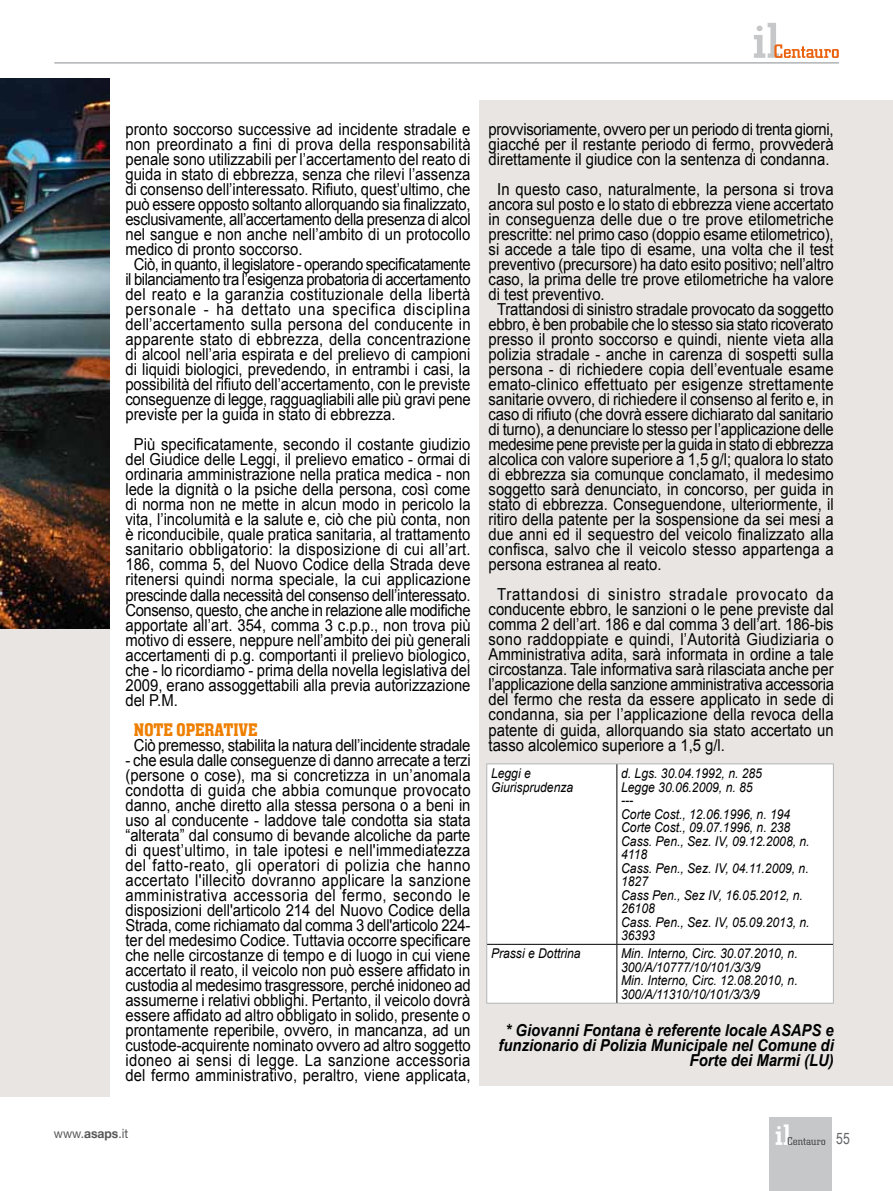
<style>
.page{position:relative;width:893px;height:1191px;background:#fff}
.page>*{position:absolute;margin:0;border:0;box-sizing:border-box;transform-origin:0 0}
.t1{font:18px "aka Chen";color:#ee7f00;scale:.9 1}
.t2{font:16.5px/15px "Arial";color:#000;text-align:justify;scale:.9 1}
.t3{font:16.5px "Arial";letter-spacing:-.03em;color:#000;scale:.9 1}
.t4{font:16.5px "Arial";letter-spacing:-.02em;color:#000;scale:.9 1}
.t5{font:italic 700 16.5px/15px "Arial";color:#000;text-align:right;scale:.9 1}
.t6{font:16.5px "Arial";letter-spacing:-.025em;color:#000;scale:.9 1}
.t7{font:16.5px "Arial";letter-spacing:.02em;color:#000;scale:.9 1}
.t8{font:16.5px "Arial";letter-spacing:.045em;color:#000;scale:.9 1}
.t9{font:15.75px "Arial Narrow";color:#646567;scale:.95 1}
.t10{font:italic 13.5px/13.5px "Arial";color:#000;scale:.9 1}
.t11{font:12.75px "Helvetica Neue";color:#58585a;scale:.95 1}
.s1{font-weight:700}
</style>
<div class="page">
<hr style="left:54px;top:62px;width:785px;height:2px;background:#b1b3b4">
<img style="left:0;top:79px;width:110px;height:550px">
<div style="left:480px;top:101px;width:413px;height:985px;background:#e8e5e2"></div>
<svg style="left:754px;top:23px;width:85px;height:35px"></svg>
<div style="left:0;top:629px;width:110px;height:467px;background:#e8e5e2"></div>
<div style="left:770px;top:1117px;width:62px;height:74px;background:#c6c7c8"></div>
<svg style="left:776px;top:1124px;width:49px;height:21px"></svg>
<div style="left:487px;top:764px;width:346px;height:238px;background:#fff"></div>
<hr style="left:486px;top:763px;width:131px;height:1px;background:#b1b3b4">
<hr style="left:486px;top:764px;width:1px;height:180px;background:#b1b3b4">
<hr style="left:617px;top:763px;width:217px;height:1px;background:#b1b3b4">
<hr style="left:833px;top:764px;width:1px;height:180px;background:#b1b3b4">
<hr style="left:486px;top:944px;width:1px;height:58px;background:#b1b3b4">
<hr style="left:833px;top:944px;width:1px;height:58px;background:#b1b3b4">
<hr style="left:486px;top:1002px;width:131px;height:1px;background:#b1b3b4">
<hr style="left:617px;top:1002px;width:217px;height:1px;background:#b1b3b4">
<hr style="left:487px;top:944px;width:130px;height:1px;background:#000">
<hr style="left:617px;top:944px;width:216px;height:1px;background:#000">
<hr style="left:616px;top:764px;width:1px;height:180px;background:#000">
<hr style="left:616px;top:944px;width:1px;height:58px;background:#000">
<p class="t2" style="left:125px;top:122px;width:385px">pronto soccorso successive ad incidente stradale e</p>
<p class="t2" style="left:125px;top:137px;width:385px">non preordinato a fini di prova della responsabilità</p>
<p class="t2" style="left:125px;top:152px;width:385px">penale sono utilizzabili per l’accertamento del reato di</p>
<p class="t2" style="left:125px;top:167px;width:385px">guida in stato di ebbrezza, senza che rilevi l’assenza</p>
<p class="t2" style="left:125px;top:182px;width:385px">di consenso dell’interessato. Rifiuto, quest’ultimo, che</p>
<p class="t4" style="left:125px;top:194px;width:385px">può essere opposto soltanto allorquando sia finalizzato,</p>
<p class="t6" style="left:125px;top:209px;width:385px">esclusivamente, all’accertamento della presenza di alcol</p>
<p class="t2" style="left:125px;top:227px;width:385px">nel sangue e non anche nell’ambito di un protocollo</p>
<p class="t2" style="left:125px;top:242px;width:198px">medico di pronto soccorso.</p>
<p class="t3" style="left:134px;top:254px;width:376px">Ciò, in quanto, il legislatore - operando specificatamente</p>
<p class="t3" style="left:125px;top:269px;width:385px">il bilanciamento tra l’esigenza probatoria di accertamento</p>
<p class="t7" style="left:125px;top:284px;width:385px">del reato e la garanzia costituzionale della libertà</p>
<p class="t8" style="left:125px;top:299px;width:385px">personale - ha dettato una specifica disciplina</p>
<p class="t2" style="left:125px;top:317px;width:385px">dell’accertamento sulla persona del conducente in</p>
<p class="t2" style="left:125px;top:332px;width:385px">apparente stato di ebbrezza, della concentrazione</p>
<p class="t2" style="left:125px;top:347px;width:385px">di alcool nell’aria espirata e del prelievo di campioni</p>
<p class="t2" style="left:125px;top:362px;width:385px">di liquidi biologici, prevedendo, in entrambi i casi, la</p>
<p class="t2" style="left:125px;top:377px;width:385px">possibilità del rifiuto dell’accertamento, con le previste</p>
<p class="t2" style="left:125px;top:392px;width:385px">conseguenze di legge, ragguagliabili alle più gravi pene</p>
<p class="t2" style="left:125px;top:407px;width:302px">previste per la guida in stato di ebbrezza.</p>
<p class="t2" style="left:125px;top:437px;width:385px;text-indent:9px">Più specificatamente, secondo il costante giudizio del Giudice delle Leggi, il prelievo ematico - ormai di ordinaria amministrazione nella pratica medica - non lede la dignità o la psiche della persona, così come di norma non ne mette in alcun modo in pericolo la vita, l’incolumità e la salute e, ciò che più conta, non è riconducibile, quale pratica sanitaria, al trattamento sanitario obbligatorio: la disposizione di cui all’art.<br>186, comma 5, del Nuovo Codice della Strada deve ritenersi quindi norma speciale, la cui applicazione prescinde dalla necessità del consenso dell’interessato.<br>Consenso, questo, che anche in relazione alle modifiche apportate all’art. 354, comma 3 c.p.p., non trova più motivo di essere, neppure nell’ambito dei più generali accertamenti di p.g. comportanti il prelievo biologico, che - lo ricordiamo - prima della novella legislativa del 2009, erano assoggettabili alla previa autorizzazione del P.M.</p>
<p class="t1" style="left:134px;top:720px;width:139px">NOTE OPERATIVE</p>
<p class="t4" style="left:134px;top:734px;width:375px">Ciò premesso, stabilita la natura dell’incidente stradale</p>
<p class="t2" style="left:125px;top:752px;width:385px">- che esula dalle conseguenze di danno arrecate a terzi (persone o cose), ma si concretizza in un’anomala condotta di guida che abbia comunque provocato danno, anche diretto alla stessa persona o a beni in uso al conducente - laddove tale condotta sia stata “alterata” dal consumo di bevande alcoliche da parte di quest’ultimo, in tale ipotesi e nell'immediatezza del fatto-reato, gli operatori di polizia che hanno accertato l'illecito dovranno applicare la sanzione amministrativa accessoria del fermo, secondo le disposizioni dell'articolo 214 del Nuovo Codice della Strada, come richiamato dal comma 3 dell'articolo 224- ter del medesimo Codice. Tuttavia occorre specificare che nelle circostanze di tempo e di luogo in cui viene accertato il reato, il veicolo non può essere affidato in custodia al medesimo trasgressore, perché inidoneo ad assumerne i relativi obblighi. Pertanto, il veicolo dovrà essere affidato ad altro obbligato in solido, presente o prontamente reperibile, ovvero, in mancanza, ad un custode-acquirente nominato ovvero ad altro soggetto idoneo ai sensi di legge. La sanzione accessoria del fermo amministrativo, peraltro, viene applicata,</p>
<p class="t2" style="left:489px;top:122px;width:385px">provvisoriamente, ovvero per un periodo di trenta giorni, giacché per il restante periodo di fermo, provvederà direttamente il giudice con la sentenza di condanna.</p>
<p class="t2" style="left:497px;top:182px;width:375px">In questo caso, naturalmente, la persona si trova</p>
<p class="t2" style="left:489px;top:197px;width:385px">ancora sul posto e lo stato di ebbrezza viene accertato</p>
<p class="t2" style="left:489px;top:212px;width:385px">in conseguenza delle due o tre prove etilometriche</p>
<p class="t2" style="left:489px;top:227px;width:385px">prescritte: nel primo caso (doppio esame etilometrico),</p>
<p class="t2" style="left:489px;top:242px;width:385px">si accede a tale tipo di esame, una volta che il test</p>
<p class="t2" style="left:489px;top:257px;width:385px">preventivo (precursore) ha dato esito positivo; nell’altro</p>
<p class="t2" style="left:489px;top:272px;width:385px">caso, la prima delle tre prove etilometriche ha valore</p>
<p class="t2" style="left:489px;top:287px;width:131px">di test preventivo.</p>
<p class="t2" style="left:497px;top:302px;width:375px">Trattandosi di sinistro stradale provocato da soggetto</p>
<p class="t4" style="left:489px;top:314px;width:385px">ebbro, è ben probabile che lo stesso sia stato ricoverato</p>
<p class="t2" style="left:489px;top:332px;width:385px">presso il pronto soccorso e quindi, niente vieta alla</p>
<p class="t2" style="left:489px;top:347px;width:385px">polizia stradale - anche in carenza di sospetti sulla</p>
<p class="t2" style="left:489px;top:362px;width:385px">persona - di richiedere copia dell’eventuale esame</p>
<p class="t2" style="left:489px;top:377px;width:385px">emato-clinico effettuato per esigenze strettamente</p>
<p class="t2" style="left:489px;top:392px;width:385px">sanitarie ovvero, di richiedere il consenso al ferito e, in</p>
<p class="t2" style="left:489px;top:407px;width:385px">caso di rifiuto (che dovrà essere dichiarato dal sanitario</p>
<p class="t2" style="left:489px;top:422px;width:385px">di turno), a denunciare lo stesso per l’applicazione delle</p>
<p class="t3" style="left:489px;top:434px;width:385px">medesime pene previste per la guida in stato di ebbrezza</p>
<p class="t2" style="left:489px;top:452px;width:385px">alcolica con valore superiore a 1,5 g/l; qualora lo stato</p>
<p class="t2" style="left:489px;top:467px;width:385px">di ebbrezza sia comunque conclamato, il medesimo</p>
<p class="t2" style="left:489px;top:482px;width:385px">soggetto sarà denunciato, in concorso, per guida in</p>
<p class="t2" style="left:489px;top:497px;width:385px">stato di ebbrezza. Conseguendone, ulteriormente, il</p>
<p class="t2" style="left:489px;top:512px;width:385px">ritiro della patente per la sospensione da sei mesi a</p>
<p class="t2" style="left:489px;top:527px;width:385px">due anni ed il sequestro del veicolo finalizzato alla</p>
<p class="t2" style="left:489px;top:542px;width:385px">confisca, salvo che il veicolo stesso appartenga a</p>
<p class="t2" style="left:489px;top:557px;width:194px">persona estranea al reato.</p>
<p class="t2" style="left:489px;top:587px;width:385px;text-indent:9px">Trattandosi di sinistro stradale provocato da conducente ebbro, le sanzioni o le pene previste dal comma 2 dell’art. 186 e dal comma 3 dell’art. 186-bis sono raddoppiate e quindi, l’Autorità Giudiziaria o Amministrativa adita, sarà informata in ordine a tale circostanza. Tale informativa sarà rilasciata anche per l’applicazione della sanzione amministrativa accessoria del fermo che resta da essere applicato in sede di condanna, sia per l’applicazione della revoca della patente di guida, allorquando sia stato accertato un tasso alcolemico superiore a 1,5 g/l.</p>
<p class="t10" style="left:491px;top:766px;width:93px">Leggi e<br>Giurisprudenza</p>
<p class="t10" style="left:621px;top:766px;width:211px">d. Lgs. 30.04.1992, n. 285<br>Legge 30.06.2009, n. 85<br>---<br>Corte Cost., 12.06.1996, n. 194<br>Corte Cost., 09.07.1996, n. 238<br>Cass. Pen., Sez. IV, 09.12.2008, n.<br>4118<br>Cass. Pen., Sez. IV, 04.11.2009, n.<br>1827<br>Cass Pen., Sez IV, 16.05.2012, n.<br>26108<br>Cass. Pen., Sez. IV, 05.09.2013, n.<br>36393</p>
<p class="t10" style="left:491px;top:947px;width:101px">Prassi e Dottrina</p>
<p class="t10" style="left:621px;top:947px;width:198px">Min. Interno, Circ. 30.07.2010, n.<br>300/A/10777/10/101/3/3/9<br>Min. Interno, Circ. 12.08.2010, n.<br>300/A/11310/10/101/3/3/9</p>
<p class="t5" style="left:499px;top:1022px;width:374px">* Giovanni Fontana è referente locale ASAPS e funzionario di Polizia Municipale nel Comune di<br>Forte dei Marmi (LU)</p>
<p class="t11" style="left:54px;top:1126px;width:80px">www.<span class="s1">asaps</span>.it</p>
<p class="t9" style="left:836px;top:1126px;width:16px">55</p>
</div>
